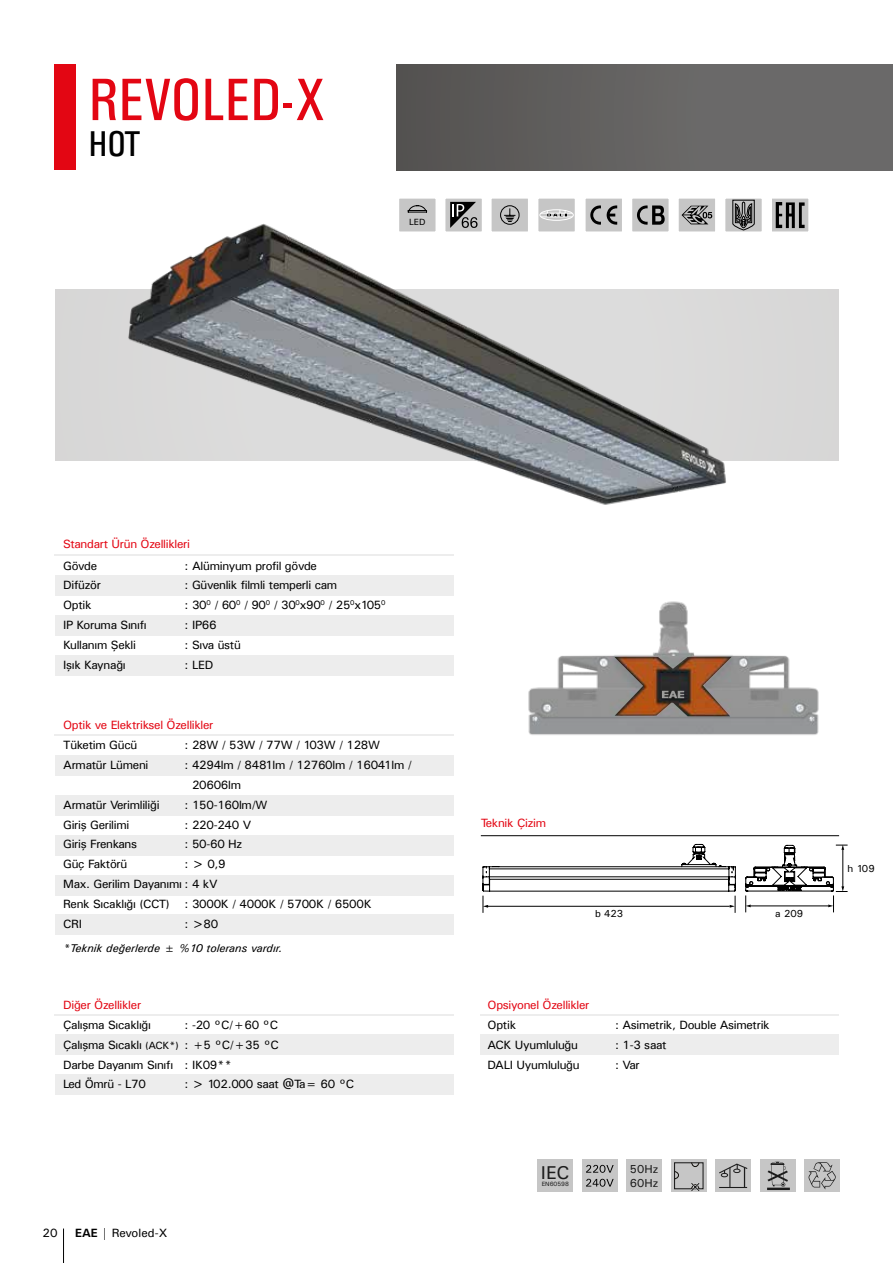
<style>
.page{position:relative;width:893px;height:1263px;background:#fff}
.page>*{position:absolute;margin:0;border:0;box-sizing:border-box;transform-origin:0 0}
.t1{font:60px "Univers Condensed";color:#e30613}
.t2{font:36px "Univers Condensed";color:#000}
.t3{font:18.6px "Univers";color:#1c1c1c}
.t4{font:12px/19.8px "Univers";letter-spacing:-.025em;color:#000}
.t5{font:12px "Univers";letter-spacing:-.025em;color:#e30613}
.t6{font:12px "Univers";color:#000}
.t7{font:11.55px/14px "Univers";color:#1c1c1c}
.t8{font:italic 11.25px "Univers";color:#000}
.t9{font:10.2px "Univers";color:#000}
.t10{font:9px "Univers";color:#000}
.t11{font:6.15px "Univers";color:#1c1c1c}
.s1{font-size:10.5px}
.s2{font-weight:700}
</style>
<div class="page">
<hr style="left:63px;top:1228px;width:1px;height:35px;background:#000">
<div style="left:55px;top:915px;width:399px;height:20px;background:#ededed"></div>
<div style="left:396px;top:65px;width:497px;height:105px;background:linear-gradient(to right,#575553,#706f6f)"></div>
<div style="left:55px;top:289px;width:784px;height:172px;background:#d8d8d7"></div>
<img style="left:528px;top:601px;width:291px;height:134px">
<img style="left:615px;top:657px;width:117px;height:59px">
<div style="left:55px;top:65px;width:21px;height:105px;background:#e30613"></div>
<img style="left:128px;top:223px;width:598px;height:282px">
<div style="left:55px;top:575px;width:399px;height:20px;background:#ededed"></div>
<div style="left:55px;top:615px;width:399px;height:20px;background:#ededed"></div>
<div style="left:55px;top:655px;width:399px;height:20px;background:#ededed"></div>
<div style="left:55px;top:755px;width:399px;height:20px;background:#ededed"></div>
<div style="left:55px;top:795px;width:399px;height:20px;background:#ededed"></div>
<div style="left:55px;top:835px;width:399px;height:20px;background:#ededed"></div>
<div style="left:55px;top:875px;width:399px;height:20px;background:#ededed"></div>
<div style="left:55px;top:1035px;width:399px;height:20px;background:#ededed"></div>
<div style="left:55px;top:1075px;width:399px;height:20px;background:#ededed"></div>
<hr style="left:54px;top:555px;width:400px;height:1px;background:#ededed">
<hr style="left:54px;top:735px;width:400px;height:1px;background:#ededed">
<hr style="left:54px;top:1014px;width:400px;height:1px;background:#ededed">
<div style="left:481px;top:1035px;width:358px;height:20px;background:#ededed"></div>
<hr style="left:481px;top:1014px;width:358px;height:1px;background:#ededed">
<svg style="left:662px;top:691px;width:22px;height:7px"></svg>
<div style="left:760px;top:1160px;width:35px;height:32px;background:#c6c6c6"></div>
<div style="left:804px;top:1160px;width:36px;height:32px;background:#c6c6c6"></div>
<svg style="left:808px;top:1162px;width:28px;height:27px"></svg>
<div style="left:582px;top:1160px;width:35px;height:32px;background:#c6c6c6"></div>
<div style="left:627px;top:1160px;width:35px;height:32px;background:#c6c6c6"></div>
<div style="left:715px;top:1160px;width:36px;height:32px;background:#c6c6c6"></div>
<svg style="left:719px;top:1163px;width:29px;height:25px"></svg>
<div style="left:538px;top:1160px;width:35px;height:32px;background:#c6c6c6"></div>
<svg style="left:671px;top:1160px;width:35px;height:32px"></svg>
<svg style="left:674px;top:1162px;width:27px;height:29px"></svg>
<svg style="left:586px;top:1179px;width:28px;height:8px"></svg>
<svg style="left:586px;top:1165px;width:28px;height:8px"></svg>
<svg style="left:767px;top:1161px;width:21px;height:26px"></svg>
<hr style="left:767px;top:1187px;width:23px;height:3px;background:#1c1c1c">
<div style="left:676px;top:196px;width:42px;height:38px;background:#c6c6c6;border:3px solid #fff"></div>
<div style="left:629px;top:196px;width:43px;height:38px;background:#c6c6c6;border:3px solid #fff"></div>
<div style="left:583px;top:196px;width:42px;height:38px;background:#c6c6c6;border:3px solid #fff"></div>
<svg style="left:590px;top:205px;width:27px;height:20px"></svg>
<div style="left:722px;top:196px;width:43px;height:38px;background:#c6c6c6;border:3px solid #fff"></div>
<svg style="left:732px;top:200px;width:23px;height:31px"></svg>
<svg style="left:637px;top:205px;width:28px;height:20px"></svg>
<svg style="left:681px;top:206px;width:31px;height:18px"></svg>
<svg style="left:772px;top:198px;width:37px;height:34px"></svg>
<svg style="left:776px;top:202px;width:29px;height:26px"></svg>
<div style="left:396px;top:196px;width:42px;height:38px;background:#c6c6c6;border:3px solid #fff"></div>
<svg style="left:408px;top:205px;width:19px;height:8px"></svg>
<div style="left:442px;top:196px;width:43px;height:38px;background:#c6c6c6;border:3px solid #fff"></div>
<div style="left:489px;top:196px;width:42px;height:38px;background:#c6c6c6;border:3px solid #fff"></div>
<svg style="left:500px;top:205px;width:20px;height:20px"></svg>
<svg style="left:450px;top:202px;width:27px;height:26px"></svg>
<div style="left:535px;top:196px;width:43px;height:38px;background:#c6c6c6;border:3px solid #fff"></div>
<div style="left:540px;top:210px;width:33px;height:10px;border:1px solid #fff;border-radius:50%"></div>
<hr style="left:541px;top:213px;width:31px;height:1px;background:#fff">
<hr style="left:541px;top:217px;width:31px;height:1px;background:#fff">
<svg style="left:547px;top:210px;width:19px;height:7px"></svg>
<hr style="left:481px;top:835px;width:358px;height:1px;background:#000">
<svg style="left:482px;top:844px;width:254px;height:69px"></svg>
<svg style="left:745px;top:845px;width:103px;height:67px"></svg>
<h1 class="t1" style="left:89px;top:64px;width:238px">REVOLED-X</h1>
<h2 class="t2" style="left:89px;top:123px;width:54px">HOT</h2>
<p class="t10" style="left:409px;top:216px;width:18px">LED</p>
<p class="t5" style="left:63px;top:536px;width:128px">Standart Ürün Özellikleri</p>
<p class="t4" style="left:63px;top:555px;width:35px">Gövde</p>
<p class="t4" style="left:185px;top:555px;width:134px">: Alüminyum profil gövde</p>
<p class="t4" style="left:63px;top:575px;width:39px">Difüzör</p>
<p class="t4" style="left:185px;top:575px;width:154px">: Güvenlik filmli temperli cam</p>
<p class="t4" style="left:63px;top:595px;width:30px">Optik</p>
<p class="t4" style="left:185px;top:595px;width:202px">: 30<sup>0</sup> / 60<sup>0</sup> / 90<sup>0</sup> / 30<sup>0</sup>x90<sup>0</sup> / 25<sup>0</sup>x105<sup>0</sup></p>
<p class="t4" style="left:63px;top:615px;width:85px">IP Koruma Sınıfı</p>
<p class="t4" style="left:185px;top:615px;width:33px">: IP66</p>
<p class="t4" style="left:63px;top:635px;width:74px">Kullanım Şekli</p>
<p class="t4" style="left:185px;top:635px;width:58px">: Sıva üstü</p>
<p class="t4" style="left:63px;top:654px;width:64px">Işık Kaynağı</p>
<p class="t4" style="left:185px;top:654px;width:30px">: LED</p>
<p class="t5" style="left:63px;top:717px;width:152px">Optik ve Elektriksel Özellikler</p>
<p class="t4" style="left:63px;top:735px;width:76px">Tüketim Gücü</p>
<p class="t4" style="left:185px;top:735px;width:197px">: 28W / 53W / 77W / 103W / 128W</p>
<p class="t4" style="left:63px;top:755px;width:87px">Armatür Lümeni</p>
<p class="t4" style="left:192px;top:755px;width:221px;text-indent:-7px">: 4294lm / 8481lm / 12760lm / 16041lm /<br>20606lm</p>
<p class="t4" style="left:63px;top:795px;width:98px">Armatür Verimliliği</p>
<p class="t4" style="left:185px;top:795px;width:84px">: 150-160lm/W</p>
<p class="t4" style="left:63px;top:814px;width:68px">Giriş Gerilimi</p>
<p class="t4" style="left:185px;top:814px;width:68px">: 220-240 V</p>
<p class="t4" style="left:63px;top:834px;width:76px">Giriş Frenkans</p>
<p class="t4" style="left:185px;top:834px;width:59px">: 50-60 Hz</p>
<p class="t4" style="left:63px;top:854px;width:66px">Güç Faktörü</p>
<p class="t4" style="left:63px;top:854px;width:310px;text-indent:122px">: &gt; 0,9<br>Max. Gerilim Dayanımı : 4 kV<br>Renk Sıcaklığı (CCT) : 3000K / 4000K / 5700K / 6500K<br>CRI</p>
<p class="t4" style="left:185px;top:913px;width:35px">: &gt;80</p>
<p class="t8" style="left:63px;top:941px;width:221px">*Teknik değerlerde ± %10 tolerans vardır.</p>
<p class="t5" style="left:63px;top:997px;width:80px">Diğer Özellikler</p>
<p class="t4" style="left:63px;top:1015px;width:89px">Çalışma Sıcaklığı</p>
<p class="t4" style="left:63px;top:1015px;width:217px;text-indent:122px">: -20 °C/+60 °C<br>Çalışma Sıcaklı <span class="s1">(ACK*)</span> : +5 °C/+35 °C<br>Darbe Dayanım Sınıfı : IK09**<br>Led Ömrü - L70</p>
<p class="t4" style="left:185px;top:1074px;width:171px">: &gt; 102.000 saat @Ta= 60 °C</p>
<p class="t4" style="left:43px;top:1222px;width:17px">20</p>
<p class="t6" style="left:75px;top:1225px;width:94px"><span class="s2">EAE</span> | Revoled-X</p>
<p class="t5" style="left:481px;top:815px;width:67px">Teknik Çizim</p>
<p class="t9" style="left:595px;top:907px;width:30px">b 423</p>
<p class="t9" style="left:775px;top:907px;width:29px">a 209</p>
<p class="t5" style="left:488px;top:997px;width:103px">Opsiyonel Özellikler</p>
<p class="t4" style="left:488px;top:1015px;width:30px">Optik</p>
<p class="t4" style="left:615px;top:1015px;width:156px">: Asimetrik, Double Asimetrik</p>
<p class="t4" style="left:488px;top:1034px;width:92px">ACK Uyumluluğu</p>
<p class="t4" style="left:615px;top:1034px;width:53px">: 1-3 saat</p>
<p class="t4" style="left:488px;top:1054px;width:94px">DALI Uyumluluğu</p>
<p class="t4" style="left:615px;top:1054px;width:26px">: Var</p>
<h3 class="t3" style="left:541px;top:1161px;width:30px">IEC</h3>
<p class="t11" style="left:542px;top:1179px;width:29px">EN60598</p>
<p class="t7" style="left:630px;top:1162px;width:30px">50Hz<br>60Hz</p>
<p class="t9" style="left:847px;top:862px;width:29px">h 109</p>
</div>
